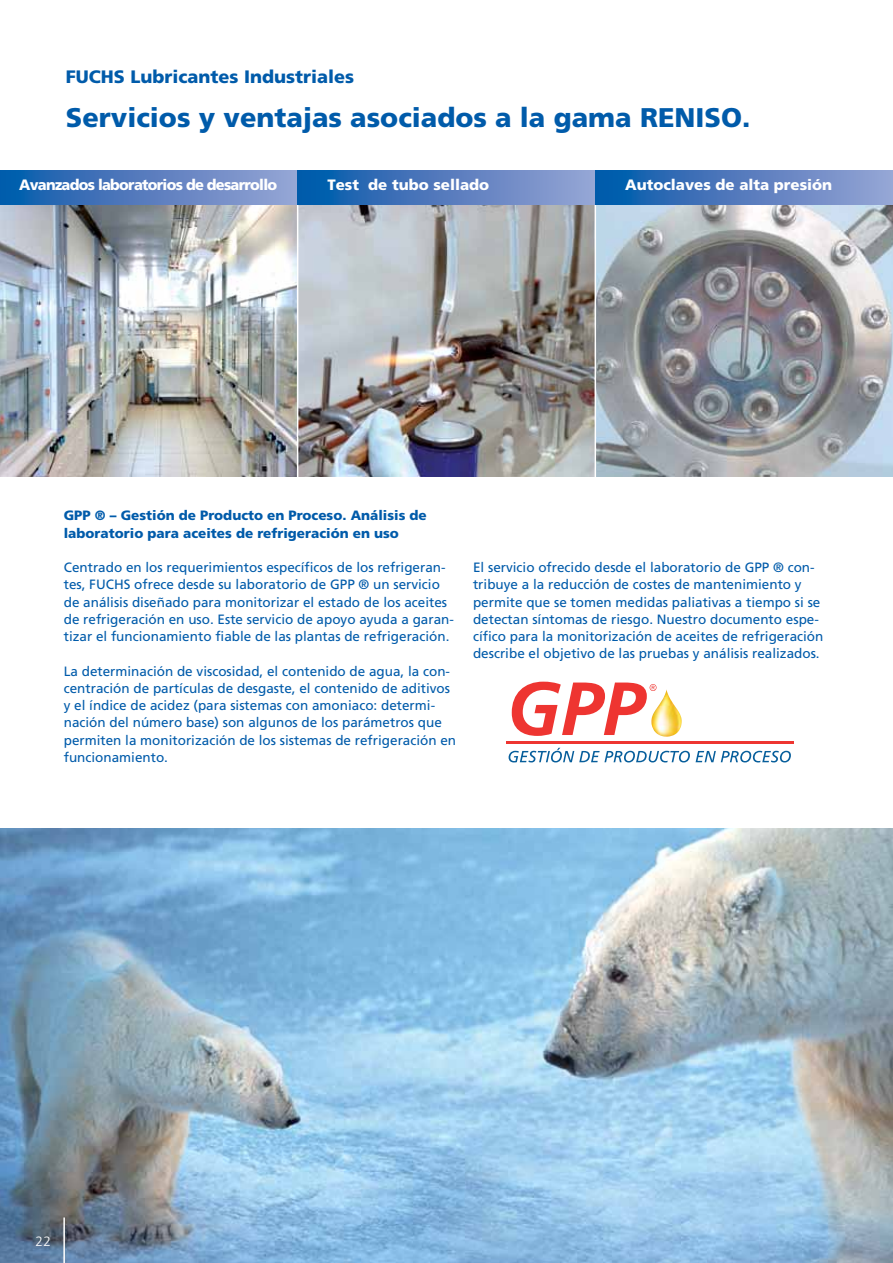
<style>
.page{position:relative;width:893px;height:1263px;background:#fff}
.page>*{position:absolute;margin:0;border:0;box-sizing:border-box;transform-origin:0 0}
.t1{font:900 27px "Frutiger LT Std";color:#005baa}
.t2{font:900 18px "Frutiger LT Std";color:#005baa}
.t3{font:900 15px "Frutiger LT Std";color:#fff}
.t4{font:900 15px "Frutiger LT Std";letter-spacing:-.05em;color:#fff}
.t5{font:13.5px/17.2px "Frutiger LT Std";color:#005baa}
.t6{font:900 13.5px/17.2px "Frutiger LT Std";color:#005baa}
.t7{font:300 13.5px "Frutiger LT Std";color:#fff}
</style>
<div class="page">
<img style="left:0;top:828px;width:893px;height:435px">
<img style="left:0;top:204px;width:893px;height:272px">
<hr style="left:297px;top:204px;width:1px;height:279px;background:#fff">
<hr style="left:595px;top:204px;width:1px;height:279px;background:#fff">
<hr style="left:63px;top:1217px;width:2px;height:46px;background:#fff">
<svg style="left:0;top:170px;width:298px;height:34px;background:#537ebf"></svg>
<svg style="left:298px;top:170px;width:297px;height:34px;background:#507cbe"></svg>
<svg style="left:595px;top:170px;width:298px;height:34px;background:#4f7cbe"></svg>
<svg style="left:509px;top:748px;width:181px;height:14px"></svg>
<svg style="left:696px;top:751px;width:95px;height:11px"></svg>
<hr style="left:506px;top:741px;width:288px;height:2px;background:#ee3531">
<img style="left:656px;top:689px;width:26px;height:48px">
<svg style="left:512px;top:682px;width:144px;height:54px"></svg>
<h2 class="t2" style="left:66px;top:66px;width:290px">FUCHS Lubricantes Industriales</h2>
<h1 class="t1" style="left:66px;top:101px;width:686px">Servicios y ventajas asociados a la gama RENISO.</h1>
<p class="t4" style="left:19px;top:176px;width:260px">Avanzados laboratorios de desarrollo</p>
<p class="t3" style="left:327px;top:176px;width:163px">Test de tubo sellado</p>
<p class="t3" style="left:625px;top:176px;width:209px">Autoclaves de alta presión</p>
<p class="t6" style="left:64px;top:507px;width:365px">GPP ® – Gestión de Producto en Proceso. Análisis de laboratorio para aceites de refrigeración en uso</p>
<p class="t5" style="left:64px;top:559px;width:392px">Centrado en los requerimientos específicos de los refrigeran&shy;tes, FUCHS ofrece desde su laboratorio de GPP ® un servicio de análisis diseñado para monitorizar el estado de los aceites de refrigeración en uso. Este servicio de apoyo ayuda a garan&shy;tizar el funcionamiento fiable de las plantas de refrigeración.</p>
<p class="t5" style="left:64px;top:662px;width:394px">La determinación de viscosidad, el contenido de agua, la con&shy;centración de partículas de desgaste, el contenido de aditivos y el índice de acidez (para sistemas con amoniaco: determi&shy;nación del número base) son algunos de los parámetros que permiten la monitorización de los sistemas de refrigeración en funcionamiento.</p>
<p class="t5" style="left:473px;top:559px;width:352px">El servicio ofrecido desde el laboratorio de GPP ® con&shy;tribuye a la reducción de costes de mantenimiento y permite que se tomen medidas paliativas a tiempo si se detectan síntomas de riesgo. Nuestro documento espe&shy;cífico para la monitorización de aceites de refrigeración describe el objetivo de las pruebas y análisis realizados.</p>
<p class="t7" style="left:36px;top:1234px;width:17px">22</p>
</div>
